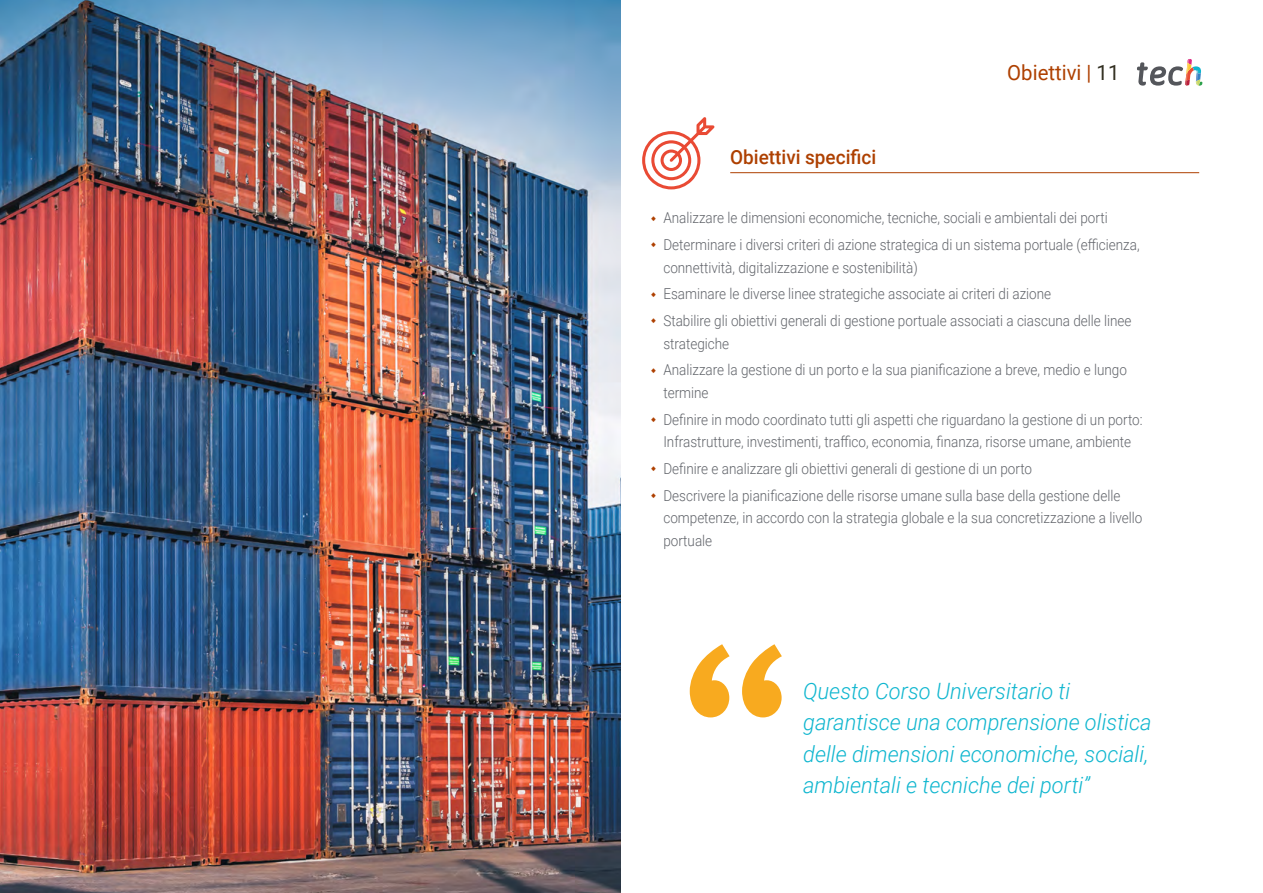
<style>
.page{position:relative;width:1263px;height:893px;background:#fff}
.page>*{position:absolute;margin:0;border:0;box-sizing:border-box;transform-origin:0 0}
.t1{font:italic 300 22.5px/31.5px "Roboto";color:#0fb6cf}
.t2{font:21px "Roboto";color:#ae4000}
.t3{font:500 19.5px "Roboto";color:#ae4000}
.t4{font:300 15px/26.7px "Roboto";color:#61646a;scale:.9 1}
.s1{color:#312e20}
</style>
<div class="page">
<hr style="left:730px;top:172px;width:469px;height:1px;background:#ae4000">
<svg style="left:642px;top:117px;width:72px;height:72px"></svg>
<img style="left:0;top:0;width:621px;height:893px">
<svg style="left:690px;top:644px;width:92px;height:73px"></svg>
<svg style="left:1137px;top:59px;width:65px;height:27px"></svg>
<h3 class="t3" style="left:730px;top:144px;width:147px">Obiettivi specifici</h3>
<h2 class="t2" style="left:1007px;top:57px;width:114px">Obiettivi | <span class="s1">11</span></h2>
<p class="t4" style="left:663px;top:204px;width:531px">Analizzare le dimensioni economiche, tecniche, sociali e ambientali dei porti<br>Determinare i diversi criteri di azione strategica di un sistema portuale (efficienza,</p>
<p class="t4" style="left:663px;top:253px;width:522px">connettività, digitalizzazione e sostenibilità)<br>Esaminare le diverse linee strategiche associate ai criteri di azione<br>Stabilire gli obiettivi generali di gestione portuale associati a ciascuna delle linee</p>
<p class="t4" style="left:663px;top:329px;width:517px">strategiche<br>Analizzare la gestione di un porto e la sua pianificazione a breve, medio e lungo</p>
<p class="t4" style="left:663px;top:379px;width:534px">termine<br>Definire in modo coordinato tutti gli aspetti che riguardano la gestione di un porto:</p>
<p class="t4" style="left:663px;top:428px;width:521px">Infrastrutture, investimenti, traffico, economia, finanza, risorse umane, ambiente<br>Definire e analizzare gli obiettivi generali di gestione di un porto<br>Descrivere la pianificazione delle risorse umane sulla base della gestione delle</p>
<p class="t4" style="left:663px;top:506px;width:534px;line-height:22.5px">competenze, in accordo con la strategia globale e la sua concretizzazione a livello portuale</p>
<h1 class="t1" style="left:803px;top:674px;width:350px">Questo Corso Universitario ti garantisce una comprensione olistica delle dimensioni economiche, sociali, ambientali e tecniche dei porti”</h1>
</div>
